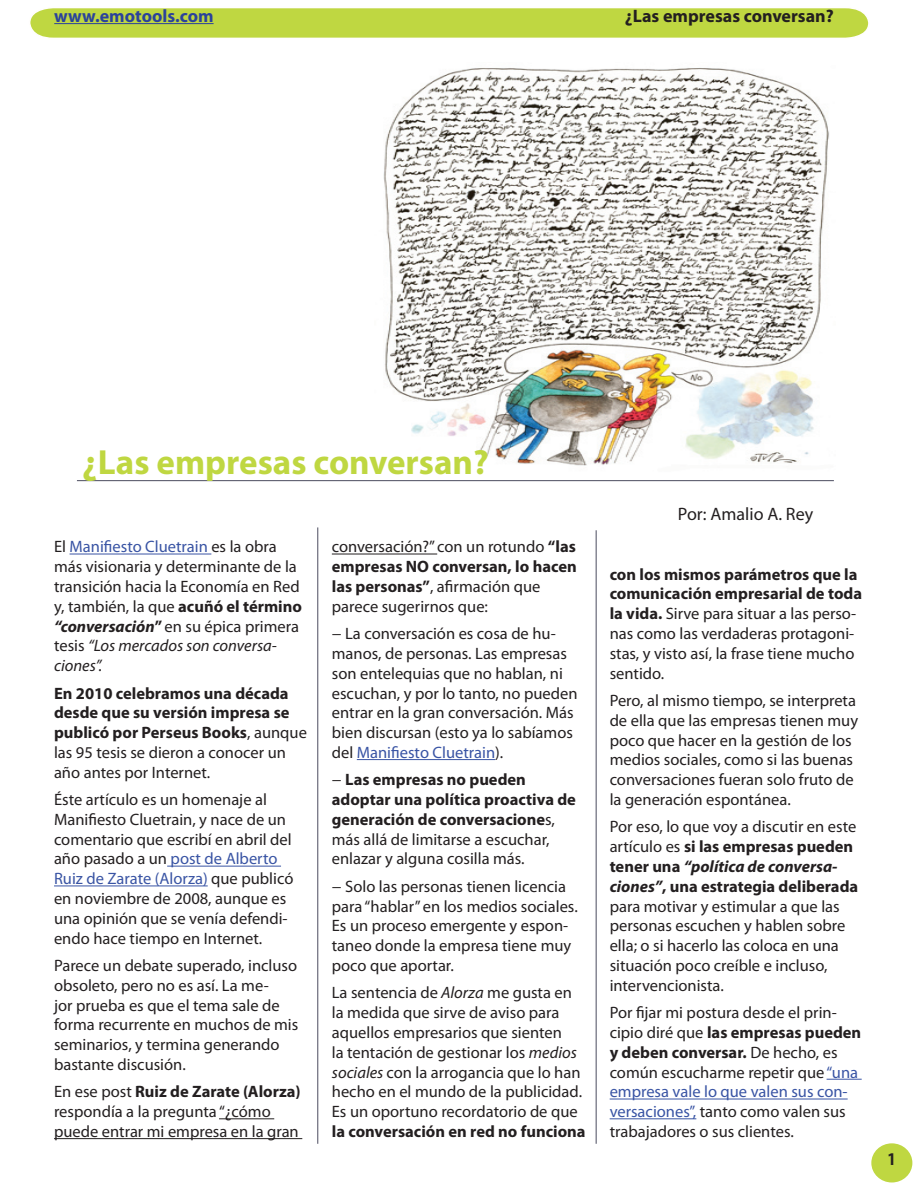
<style>
.page{position:relative;width:919px;height:1191px;background:#fff}
.page>*{position:absolute;margin:0;border:0;box-sizing:border-box;transform-origin:0 0}
.t1{font:700 34.95px "Myriad Pro";color:#bfd741}
.t2{font:700 18px "Myriad Pro";color:#231f20}
.t3{font:700 18px "Myriad Pro";color:#2b429b}
.t4{font:18px "Myriad Pro";color:#231f20}
.t5{font:700 condensed 18px "Myriad Pro";color:#231f20}
.t6{font:16.5px/19.8px "Myriad Pro";color:#231f20}
.t7{font:700 16.5px/19.8px "Myriad Pro";color:#231f20}
.s1{color:#3954a4}
.s2{font-weight:700}
.s3{font-weight:700;font-style:italic}
.s4{font-style:italic}
.s5{font-weight:400}
</style>
<div class="page">
<img style="left:383px;top:68px;width:446px;height:398px">
<hr style="left:77px;top:480px;width:756px;height:1px;background:#4b4c5f">
<hr style="left:317px;top:527px;width:1px;height:616px;background:#4b4c5f">
<hr style="left:596px;top:530px;width:1px;height:613px;background:#4b4c5f">
<hr style="left:70px;top:553px;width:141px;height:1px;background:#3954a4">
<hr style="left:167px;top:865px;width:114px;height:1px;background:#3954a4">
<hr style="left:54px;top:885px;width:154px;height:1px;background:#3954a4">
<hr style="left:219px;top:1118px;width:55px;height:1px;background:#231f20">
<hr style="left:54px;top:1138px;width:248px;height:1px;background:#231f20">
<hr style="left:332px;top:553px;width:105px;height:1px;background:#231f20">
<hr style="left:357px;top:759px;width:138px;height:1px;background:#3954a4">
<hr style="left:826px;top:1078px;width:35px;height:1px;background:#3954a4">
<hr style="left:609px;top:1098px;width:238px;height:1px;background:#3954a4">
<hr style="left:609px;top:1118px;width:87px;height:1px;background:#3954a4">
<svg style="left:30px;top:8px;width:839px;height:30px;background:#c0d748"></svg>
<div style="left:872px;top:1144px;width:39px;height:37px;background:#bfd741;border-radius:50%"></div>
<div style="left:871px;top:1143px;width:41px;height:39px;border:2px solid #bfd741;border-radius:50%"></div>
<p class="t3" style="left:54px;top:4px;width:161px">www.emotools.com</p>
<p class="t2" style="left:624px;top:4px;width:210px">¿Las empresas conversan?</p>
<h1 class="t1" style="left:82px;top:439px;width:408px">¿Las empresas conversan?</h1>
<p class="t6" style="left:54px;top:536px;width:249px">El <span class="s1">Manifiesto Cluetrain</span> es la obra más visionaria y determinante de la transición hacia la Economía en Red y, también, la que <span class="s2">acuñó el término </span><span class="s3">“conversación</span><span class="s2">”</span> en su épica primera tesis <span class="s4">“Los mercados son conversa&shy;ciones”.</span></p>
<p class="t7" style="left:54px;top:682px;width:254px">En 2010 celebramos una década desde que su versión impresa se publicó por Perseus Books<span class="s5">, aunque las 95 tesis se dieron a conocer un año antes por Internet.</span></p>
<p class="t6" style="left:54px;top:789px;width:241px">Éste artículo es un homenaje al<br>Manifiesto Cluetrain, y nace de un comentario que escribí en abril del año pasado a un <span class="s1">post de Alberto<br>Ruiz de Zarate (Alorza)</span> que publicó en noviembre de 2008, aunque es una opinión que se venía defendi&shy;endo hace tiempo en Internet.</p>
<p class="t6" style="left:54px;top:955px;width:246px">Parece un debate superado, incluso obsoleto, pero no es así. La me-<br>jor prueba es que el tema sale de forma recurrente en muchos de mis seminarios, y termina generando bastante discusión.</p>
<p class="t6" style="left:54px;top:1081px;width:248px">En ese post <span class="s2">Ruiz de Zarate (Alorza) </span>respondía a la pregunta “¿cómo puede entrar mi empresa en la gran</p>
<p class="t6" style="left:332px;top:536px;width:246px">conversación?” con un rotundo <span class="s2">“las empresas NO conversan, lo hacen las personas”</span>, afirmación que parece sugerirnos que:</p>
<p class="t6" style="left:332px;top:623px;width:247px">− La conversación es cosa de hu&shy;manos, de personas. Las empresas son entelequias que no hablan, ni escuchan, y por lo tanto, no pueden entrar en la gran conversación. Más bien discursan (esto ya lo sabíamos del <span class="s1">Manifiesto Cluetrain</span>).</p>
<p class="t7" style="left:332px;top:769px;width:246px"><span class="s5">−</span> Las empresas no pueden adoptar una política proactiva de generación de conversacione<span class="s5">s, más allá de limitarse a escuchar, enlazar y alguna cosilla más.</span></p>
<p class="t6" style="left:332px;top:876px;width:247px">− Solo las personas tienen licencia para “hablar” en los medios sociales.<br>Es un proceso emergente y espon&shy;taneo donde la empresa tiene muy poco que aportar.</p>
<p class="t6" style="left:332px;top:982px;width:252px">La sentencia de <span class="s4">Alorza</span> me gusta en la medida que sirve de aviso para aquellos empresarios que sienten<br>la tentación de gestionar los <span class="s4">medios sociales</span> con la arrogancia que lo han hecho en el mundo de la publicidad.<br>Es un oportuno recordatorio de que</p>
<p class="t7" style="left:332px;top:1121px;width:255px">la conversación en red no funciona</p>
<p class="t4" style="left:677px;top:502px;width:137px">Por: Amalio A. Rey</p>
<p class="t6" style="left:609px;top:564px;width:254px"><span class="s2">con los mismos parámetros que la comunicación empresarial de toda la vida.</span> Sirve para situar a las perso&shy;nas como las verdaderas protagoni&shy;stas, y visto así, la frase tiene mucho sentido.</p>
<p class="t6" style="left:609px;top:690px;width:250px">Pero, al mismo tiempo, se interpreta de ella que las empresas tienen muy poco que hacer en la gestión de los medios sociales, como si las buenas conversaciones fueran solo fruto de la generación espontánea.</p>
<p class="t6" style="left:609px;top:816px;width:250px">Por eso, lo que voy a discutir en este artículo es <span class="s2">si las empresas pueden tener una</span> <span class="s3">“política de conversa&shy;ciones”</span><span class="s2">, una estrategia deliberada </span>para motivar y estimular a que las personas escuchen y hablen sobre ella; o si hacerlo las coloca en una situación poco creíble e incluso, intervencionista.</p>
<p class="t6" style="left:609px;top:1002px;width:253px">Por fijar mi postura desde el prin&shy;cipio diré que <span class="s2">las empresas pueden y deben conversar.</span> De hecho, es común escucharme repetir que <span class="s1">“una empresa vale lo que valen sus con&shy;versaciones”,</span> tanto como valen sus trabajadores o sus clientes.</p>
<p class="t5" style="left:887px;top:1148px;width:9px">1</p>
</div>
